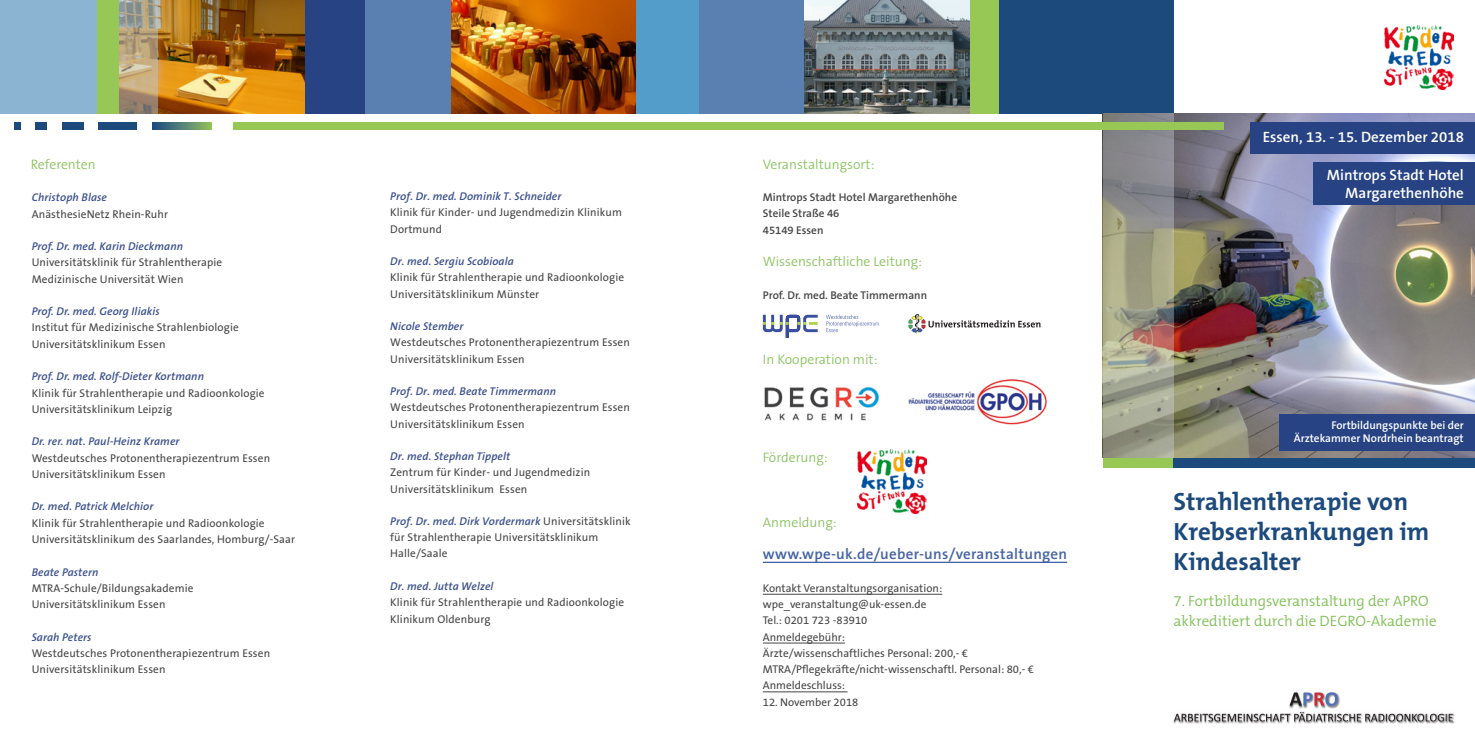
<style>
.page{position:relative;width:1475px;height:745px;background:#fff}
.page>*{position:absolute;margin:0;border:0;box-sizing:border-box;transform-origin:0 0}
.t1{font:700 25px/30px "The Mix B7";color:#1d4a7d}
.t2{font:300 15px/20px "The Mix B4";color:#81bf57}
.t3{font:600 15px/18px "The Sans B6";color:#fff;text-align:right}
.t4{font:600 15px "The Sans B6";letter-spacing:.02em;color:#4462a3}
.t5{font:300 13.75px "The Sans B4";color:#8ec464}
.t6{font:11.25px/16.2px "The Sans B5 Plain";letter-spacing:.01em;color:#464547}
.t7{font:italic 600 11.25px "The Sans B6";letter-spacing:.01em;color:#3b508d}
.t8{font:600 11.25px/16.2px "The Sans B6";color:#464547}
.t9{font:600 11.25px/13.5px "The Sans B6";color:#fff;text-align:right}
.s1{font-family:"The Sans B5 Plain";font-weight:400;font-style:normal;color:#464547}
</style>
<div class="page">
<img style="left:764px;top:337px;width:115px;height:84px">
<div style="left:1102px;top:457px;width:71px;height:11px;background:#97c755"></div>
<div style="left:1173px;top:457px;width:301px;height:11px;background:#1d4a7d"></div>
<div style="left:1071px;top:0;width:102px;height:113px;background:#1d4a7d"></div>
<div style="left:0;top:0;width:97px;height:113px;background:#8ab4d2"></div>
<div style="left:278px;top:0;width:87px;height:113px;background:#274384"></div>
<div style="left:365px;top:0;width:93px;height:113px;background:#5a80b1"></div>
<div style="left:97px;top:0;width:23px;height:113px;background:#97c755"></div>
<div style="left:630px;top:0;width:68px;height:113px;background:#539dcb"></div>
<div style="left:698px;top:0;width:190px;height:113px;background:#5a80b1"></div>
<div style="left:998px;top:0;width:73px;height:113px;background:#1d4a7d"></div>
<div style="left:934px;top:0;width:64px;height:113px;background:#97c755"></div>
<svg style="left:152px;top:122px;width:59px;height:7px"></svg>
<div style="left:99px;top:122px;width:38px;height:7px;background:#1d4a7d"></div>
<div style="left:62px;top:122px;width:22px;height:7px;background:#1d4a7d"></div>
<div style="left:36px;top:122px;width:11px;height:7px;background:#1d4a7d"></div>
<div style="left:14px;top:122px;width:6px;height:7px;background:#1d4a7d"></div>
<img style="left:1173px;top:113px;width:301px;height:344px">
<svg style="left:1102px;top:113px;width:71px;height:344px;background:#9a9989"></svg>
<div style="left:233px;top:122px;width:989px;height:7px;background:#97c755"></div>
<img style="left:158px;top:0;width:146px;height:113px">
<img style="left:451px;top:0;width:184px;height:113px">
<svg style="left:120px;top:0;width:38px;height:113px;background:#af9e81"></svg>
<hr style="left:762px;top:561px;width:304px;height:1px;background:#4462a3">
<hr style="left:762px;top:593px;width:180px;height:1px;background:#464547">
<hr style="left:762px;top:642px;width:82px;height:1px;background:#464547">
<hr style="left:762px;top:691px;width:85px;height:1px;background:#464547">
<img style="left:857px;top:449px;width:69px;height:64px">
<img style="left:1384px;top:26px;width:69px;height:64px">
<img style="left:908px;top:379px;width:139px;height:46px">
<div style="left:1250px;top:122px;width:224px;height:31px;background:#274384"></div>
<div style="left:1313px;top:162px;width:161px;height:42px;background:#274384"></div>
<div style="left:1278px;top:413px;width:196px;height:37px;background:#274384"></div>
<img style="left:804px;top:0;width:165px;height:113px">
<img style="left:1173px;top:713px;width:281px;height:10px">
<svg style="left:1173px;top:711px;width:279px;height:10px"></svg>
<img style="left:1289px;top:693px;width:51px;height:15px">
<svg style="left:1289px;top:692px;width:48px;height:13px"></svg>
<svg style="left:762px;top:314px;width:56px;height:23px"></svg>
<svg style="left:826px;top:314px;width:52px;height:18px"></svg>
<svg style="left:908px;top:314px;width:132px;height:19px"></svg>
<p class="t5" style="left:31px;top:157px;width:66px">Referenten</p>
<p class="t5" style="left:762px;top:157px;width:113px">Veranstaltungsort:</p>
<p class="t7" style="left:32px;top:191px;width:77px">Christoph Blase</p>
<p class="t6" style="left:32px;top:206px;width:138px">AnästhesieNetz Rhein-Ruhr</p>
<p class="t7" style="left:32px;top:240px;width:153px">Prof. Dr. med. Karin Dieckmann</p>
<p class="t6" style="left:32px;top:255px;width:192px">Universitätsklinik für Strahlentherapie<br>Medizinische Universität Wien</p>
<p class="t7" style="left:32px;top:305px;width:129px">Prof. Dr. med. Georg Iliakis</p>
<p class="t6" style="left:32px;top:320px;width:208px">Institut für Medizinische Strahlenbiologie<br>Universitätsklinikum Essen</p>
<p class="t7" style="left:32px;top:370px;width:174px">Prof. Dr. med. Rolf-Dieter Kortmann</p>
<p class="t6" style="left:32px;top:385px;width:234px">Klinik für Strahlentherapie und Radioonkologie<br>Universitätsklinikum Leipzig</p>
<p class="t7" style="left:32px;top:435px;width:149px">Dr. rer. nat. Paul-Heinz Kramer</p>
<p class="t6" style="left:32px;top:450px;width:240px">Westdeutsches Protonentherapiezentrum Essen<br>Universitätsklinikum Essen</p>
<p class="t7" style="left:32px;top:500px;width:123px">Dr. med. Patrick Melchior</p>
<p class="t6" style="left:32px;top:515px;width:265px">Klinik für Strahlentherapie und Radioonkologie<br>Universitätsklinikum des Saarlandes, Homburg/-Saar</p>
<p class="t7" style="left:32px;top:565px;width:68px">Beate Pastern</p>
<p class="t6" style="left:32px;top:580px;width:163px">MTRA-Schule/Bildungsakademie<br>Universitätsklinikum Essen</p>
<p class="t7" style="left:32px;top:630px;width:61px">Sarah Peters</p>
<p class="t6" style="left:32px;top:645px;width:240px">Westdeutsches Protonentherapiezentrum Essen<br>Universitätsklinikum Essen</p>
<p class="t7" style="left:390px;top:190px;width:173px">Prof. Dr. med. Dominik T. Schneider</p>
<p class="t6" style="left:390px;top:204px;width:233px">Klinik für Kinder- und Jugendmedizin Klinikum<br>Dortmund</p>
<p class="t7" style="left:390px;top:255px;width:125px">Dr. med. Sergiu Scobioala</p>
<p class="t6" style="left:390px;top:269px;width:235px">Klinik für Strahlentherapie und Radioonkologie<br>Universitätsklinikum Münster</p>
<p class="t7" style="left:390px;top:320px;width:75px">Nicole Stember</p>
<p class="t6" style="left:390px;top:334px;width:241px">Westdeutsches Protonentherapiezentrum Essen<br>Universitätsklinikum Essen</p>
<p class="t7" style="left:390px;top:385px;width:167px">Prof. Dr. med. Beate Timmermann</p>
<p class="t6" style="left:390px;top:399px;width:241px">Westdeutsches Protonentherapiezentrum Essen<br>Universitätsklinikum Essen</p>
<p class="t7" style="left:390px;top:450px;width:121px">Dr. med. Stephan Tippelt</p>
<p class="t6" style="left:390px;top:464px;width:201px">Zentrum für Kinder- und Jugendmedizin<br>Universitätsklinikum Essen</p>
<p class="t7" style="left:390px;top:515px;width:242px">Prof. Dr. med. Dirk Vordermark <span class="s1">Universitätsklinik</span></p>
<p class="t6" style="left:390px;top:529px;width:210px">für Strahlentherapie Universitätsklinikum<br>Halle/Saale</p>
<p class="t7" style="left:390px;top:580px;width:105px">Dr. med. Jutta Welzel</p>
<p class="t6" style="left:390px;top:594px;width:235px">Klinik für Strahlentherapie und Radioonkologie<br>Klinikum Oldenburg</p>
<p class="t8" style="left:762px;top:189px;width:196px">Mintrops Stadt Hotel Margarethenhöhe<br>Steile Straße 46<br>45149 Essen</p>
<p class="t5" style="left:762px;top:254px;width:161px">Wissenschaftliche Leitung:</p>
<p class="t8" style="left:762px;top:287px;width:166px">Prof. Dr. med. Beate Timmermann</p>
<p class="t5" style="left:762px;top:352px;width:116px">In Kooperation mit:</p>
<p class="t5" style="left:762px;top:449px;width:66px">Förderung:</p>
<p class="t5" style="left:762px;top:514px;width:75px">Anmeldung:</p>
<h2 class="t4" style="left:762px;top:546px;width:306px">www.wpe-uk.de/ueber-uns/veranstaltungen</h2>
<p class="t6" style="left:762px;top:580px;width:272px">Kontakt Veranstaltungsorganisation: wpe_veranstaltung@uk-essen.de<br>Tel.: 0201 723 -83910<br>Anmeldegebühr:<br>Ärzte/wissenschaftliches Personal: 200,- € MTRA/Pflegekräfte/nicht-wissenschaftl. Personal: 80,- € Anmeldeschluss:</p>
<p class="t6" style="left:762px;top:693px;width:97px">12. November 2018</p>
<h2 class="t3" style="left:1262px;top:128px;width:202px">Essen, 13. - 15. Dezember 2018</h2>
<h2 class="t3" style="left:1326px;top:166px;width:138px">Mintrops Stadt Hotel<br>Margarethenhöhe</h2>
<p class="t9" style="left:1293px;top:418px;width:172px">Fortbildungspunkte bei der<br>Ärztekammer Nordrhein beantragt</p>
<h1 class="t1" style="left:1173px;top:487px;width:257px">Strahlentherapie von<br>Krebserkrankungen im<br>Kindesalter</h1>
<h2 class="t2" style="left:1173px;top:590px;width:264px">7. Fortbildungsveranstaltung der APRO akkreditiert durch die DEGRO-Akademie</h2>
</div>
